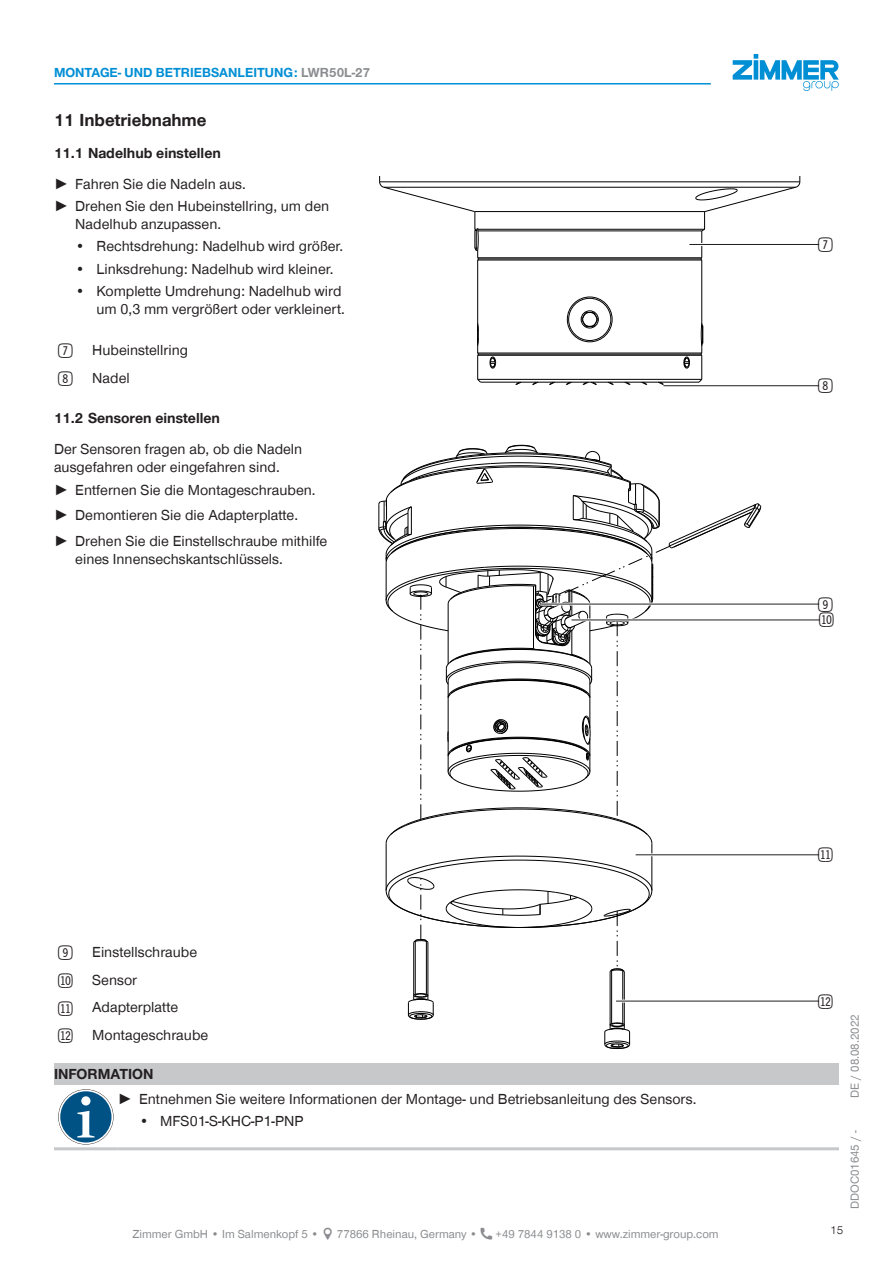
<style>
.page{position:relative;width:893px;height:1263px;background:#fff}
.page>*{position:absolute;margin:0;border:0;box-sizing:border-box;transform-origin:0 0}
.CB_AF_TD-Tabelle-zen{font:24px "Double Digits Super Square";color:#231f20}
.t1{font:700 18px "Zimmer Group Sans Global";color:#231f20}
.CB_AF_TD-Text{font:15px/18px "Zimmer Group Sans Global";color:#231f20}
.CB_AF_TD-Signalwort{font:700 15px "Zimmer Group Sans Global";color:#231f20}
.CB_AF_TD-Kopfzeile{font:700 13.5px "Zimmer Group Sans Global";color:#008fd5}
.CB_AF_TD-Fusszeile{font:12px "Zimmer Group Sans Global";color:#8a8c8f}
.CB_AF_TD-Seitenrand{font:12px "Zimmer Group Sans";color:#8a8c8f}
.CB_AF_Seitenzahl_rec{font:300 12px "Zimmer Group Sans";color:#231f20}
.s1{color:#8a8c8f}
.s2{font-family:"Zimmer Group Sans"}
</style>
<div class="page">
<svg style="left:733px;top:54px;width:106px;height:37px"></svg>
<hr style="left:475px;top:211px;width:230px;height:1px;background:#000001">
<hr style="left:384px;top:187px;width:412px;height:1px;background:#000001">
<hr style="left:380px;top:181px;width:420px;height:1px;background:#000001">
<div style="left:568px;top:298px;width:43px;height:43px;border:1px solid #000001;border-radius:50%"></div>
<div style="left:581px;top:310px;width:18px;height:18px;border:1px solid #000001;border-radius:50%"></div>
<div style="left:567px;top:297px;width:45px;height:45px;border:1px solid #000001;border-radius:50%"></div>
<hr style="left:480px;top:382px;width:219px;height:1px;background:#000001">
<hr style="left:478px;top:379px;width:224px;height:1px;background:#000001">
<hr style="left:477px;top:260px;width:1px;height:65px;background:#000001">
<hr style="left:478px;top:355px;width:224px;height:1px;background:#000001">
<hr style="left:479px;top:354px;width:222px;height:1px;background:#000001">
<hr style="left:478px;top:353px;width:224px;height:1px;background:#000001">
<hr style="left:478px;top:260px;width:224px;height:1px;background:#000001">
<hr style="left:479px;top:258px;width:222px;height:1px;background:#000001">
<hr style="left:478px;top:257px;width:224px;height:1px;background:#000001">
<hr style="left:478px;top:230px;width:224px;height:1px;background:#000001">
<hr style="left:475px;top:229px;width:230px;height:1px;background:#000001">
<svg style="left:379px;top:177px;width:101px;height:95px"></svg>
<hr style="left:701px;top:260px;width:1px;height:64px;background:#000001">
<svg style="left:581px;top:311px;width:18px;height:16px"></svg>
<svg style="left:477px;top:302px;width:5px;height:81px"></svg>
<svg style="left:695px;top:177px;width:106px;height:84px"></svg>
<svg style="left:698px;top:302px;width:6px;height:81px"></svg>
<div style="left:582px;top:312px;width:15px;height:15px;border:1px solid #000001;border-radius:50%"></div>
<svg style="left:489px;top:355px;width:7px;height:14px"></svg>
<svg style="left:683px;top:355px;width:7px;height:14px"></svg>
<svg style="left:565px;top:381px;width:8px;height:4px"></svg>
<svg style="left:549px;top:381px;width:7px;height:4px"></svg>
<svg style="left:515px;top:381px;width:7px;height:4px"></svg>
<svg style="left:532px;top:381px;width:7px;height:4px"></svg>
<svg style="left:657px;top:381px;width:7px;height:4px"></svg>
<svg style="left:624px;top:381px;width:7px;height:4px"></svg>
<svg style="left:640px;top:381px;width:8px;height:4px"></svg>
<svg style="left:607px;top:381px;width:7px;height:4px"></svg>
<svg style="left:582px;top:381px;width:15px;height:4px"></svg>
<hr style="left:689px;top:243px;width:130px;height:3px;background:#fff">
<hr style="left:689px;top:244px;width:130px;height:1px;background:#231f20">
<hr style="left:663px;top:384px;width:156px;height:3px;background:#fff">
<hr style="left:663px;top:385px;width:156px;height:1px;background:#231f20">
<hr style="left:386px;top:843px;width:1px;height:47px;background:#000001">
<hr style="left:415px;top:941px;width:1px;height:53px;background:#000001">
<hr style="left:426px;top:941px;width:1px;height:53px;background:#000001">
<hr style="left:611px;top:970px;width:1px;height:54px;background:#000001">
<hr style="left:622px;top:970px;width:1px;height:54px;background:#000001">
<hr style="left:651px;top:843px;width:1px;height:47px;background:#000001">
<hr style="left:413px;top:942px;width:1px;height:58px;background:#000001">
<hr style="left:427px;top:942px;width:1px;height:58px;background:#000001">
<hr style="left:610px;top:972px;width:1px;height:57px;background:#000001">
<hr style="left:624px;top:972px;width:1px;height:57px;background:#000001">
<svg style="left:385px;top:855px;width:268px;height:117px"></svg>
<svg style="left:604px;top:1022px;width:26px;height:27px"></svg>
<svg style="left:408px;top:993px;width:26px;height:27px"></svg>
<svg style="left:378px;top:444px;width:383px;height:400px"></svg>
<hr style="left:541px;top:603px;width:278px;height:2px;background:#fff">
<hr style="left:541px;top:604px;width:278px;height:1px;background:#231f20">
<hr style="left:636px;top:853px;width:183px;height:3px;background:#fff">
<hr style="left:636px;top:854px;width:183px;height:1px;background:#231f20">
<hr style="left:616px;top:999px;width:203px;height:3px;background:#fff">
<hr style="left:616px;top:1001px;width:203px;height:1px;background:#231f20">
<hr style="left:571px;top:618px;width:249px;height:3px;background:#fff">
<hr style="left:571px;top:619px;width:249px;height:1px;background:#231f20">
<div style="left:54px;top:1064px;width:785px;height:21px;background:#c7c8ca"></div>
<hr style="left:54px;top:1147px;width:64px;height:3px;background:#c7c8ca">
<hr style="left:118px;top:1147px;width:721px;height:3px;background:#c7c8ca">
<svg style="left:58px;top:1089px;width:56px;height:55px"></svg>
<svg style="left:59px;top:1090px;width:54px;height:54px"></svg>
<div style="left:60px;top:1091px;width:52px;height:51px;background:#005285;border-radius:50%"></div>
<svg style="left:77px;top:1111px;width:18px;height:26px"></svg>
<div style="left:81px;top:1096px;width:9px;height:9px;background:#fff;border-radius:50%"></div>
<hr style="left:54px;top:83px;width:657px;height:2px;background:#008fd5">
<p class="CB_AF_TD-Kopfzeile" style="left:54px;top:65px;width:318px">MONTAGE- UND BETRIEBSANLEITUNG: <span class="s1">LWR50L-27</span></p>
<p class="t1" style="left:54px;top:110px;width:154px">11 Inbetriebnahme</p>
<p class="CB_AF_TD-Signalwort" style="left:54px;top:144px;width:168px">11.1 Nadelhub einstellen</p>
<p class="CB_AF_TD-Text" style="left:54px;top:175px;width:193px"><span class="s2">►</span> Fahren Sie die Nadeln aus.</p>
<p class="CB_AF_TD-Text" style="left:75px;top:197px;width:256px;text-indent:-21px"><span class="s2">►</span> Drehen Sie den Hubeinstellring, um den<br>Nadelhub anzupassen.</p>
<p class="CB_AF_TD-Text" style="left:75px;top:237px;width:270px">• Rechtsdrehung: Nadelhub wird größer.</p>
<p class="CB_AF_TD-Text" style="left:75px;top:259px;width:260px">• Linksdrehung: Nadelhub wird kleiner.</p>
<p class="CB_AF_TD-Text" style="left:75px;top:282px;width:271px;text-align:right">• Komplette Umdrehung: Nadelhub wird um 0,3 mm vergrößert oder verkleinert.</p>
<p class="CB_AF_TD-Tabelle-zen" style="left:58px;top:341px;width:20px">7</p>
<p class="CB_AF_TD-Text" style="left:92px;top:341px;width:97px">Hubeinstellring</p>
<p class="CB_AF_TD-Tabelle-zen" style="left:58px;top:368px;width:20px">8</p>
<p class="CB_AF_TD-Text" style="left:92px;top:368px;width:39px">Nadel</p>
<p class="CB_AF_TD-Signalwort" style="left:54px;top:409px;width:168px">11.2 Sensoren einstellen</p>
<p class="CB_AF_TD-Text" style="left:54px;top:440px;width:250px">Der Sensoren fragen ab, ob die Nadeln ausgefahren oder eingefahren sind.</p>
<p class="CB_AF_TD-Text" style="left:54px;top:481px;width:263px"><span class="s2">►</span> Entfernen Sie die Montageschrauben.</p>
<p class="CB_AF_TD-Text" style="left:54px;top:506px;width:246px"><span class="s2">►</span> Demontieren Sie die Adapterplatte.</p>
<p class="CB_AF_TD-Text" style="left:75px;top:532px;width:254px;text-indent:-21px"><span class="s2">►</span> Drehen Sie die Einstellschraube mithilfe eines Innensechskantschlüssels.</p>
<p class="CB_AF_TD-Tabelle-zen" style="left:58px;top:942px;width:20px">9</p>
<p class="CB_AF_TD-Text" style="left:92px;top:943px;width:106px">Einstellschraube</p>
<p class="CB_AF_TD-Tabelle-zen" style="left:58px;top:970px;width:20px">BL</p>
<p class="CB_AF_TD-Text" style="left:92px;top:970px;width:46px">Sensor</p>
<p class="CB_AF_TD-Tabelle-zen" style="left:58px;top:998px;width:20px">BM</p>
<p class="CB_AF_TD-Text" style="left:92px;top:998px;width:87px">Adapterplatte</p>
<p class="CB_AF_TD-Tabelle-zen" style="left:58px;top:1026px;width:20px">BN</p>
<p class="CB_AF_TD-Text" style="left:92px;top:1026px;width:118px">Montageschraube</p>
<p class="CB_AF_TD-Signalwort" style="left:54px;top:1065px;width:101px">INFORMATION</p>
<p class="CB_AF_TD-Text" style="left:118px;top:1089px;width:580px"><span class="s2">►</span> Entnehmen Sie weitere Informationen der Montage- und Betriebsanleitung des Sensors.</p>
<p class="CB_AF_TD-Text" style="left:139px;top:1112px;width:166px">• MFS01-S-KHC-P1-PNP</p>
<p class="CB_AF_TD-Fusszeile" style="left:132px;top:1227px;width:188px">Zimmer GmbH • Im Salmenkopf 5 •</p>
<p class="CB_AF_TD-Fusszeile" style="left:337px;top:1227px;width:142px">77866 Rheinau, Germany •</p>
<p class="CB_AF_TD-Fusszeile" style="left:496px;top:1227px;width:225px">+49 7844 9138 0 • www.zimmer-group.com</p>
<p class="CB_AF_TD-Tabelle-zen" style="left:818px;top:234px;width:20px">7</p>
<p class="CB_AF_TD-Tabelle-zen" style="left:818px;top:375px;width:20px">8</p>
<p class="CB_AF_TD-Tabelle-zen" style="left:818px;top:594px;width:20px">9</p>
<p class="CB_AF_TD-Tabelle-zen" style="left:819px;top:610px;width:20px">BL</p>
<p class="CB_AF_TD-Tabelle-zen" style="left:818px;top:845px;width:20px">BM</p>
<p class="CB_AF_TD-Tabelle-zen" style="left:818px;top:991px;width:20px">BN</p>
<p class="CB_AF_TD-Seitenrand" style="left:847px;top:1097px;width:85px;rotate:-90deg">DE / 08.08.2022</p>
<p class="CB_AF_TD-Seitenrand" style="left:847px;top:1209px;width:80px;rotate:-90deg">DDOC01645 / -</p>
<p class="CB_AF_Seitenzahl_rec" style="left:830px;top:1222px;width:15px">15</p>
</div>
